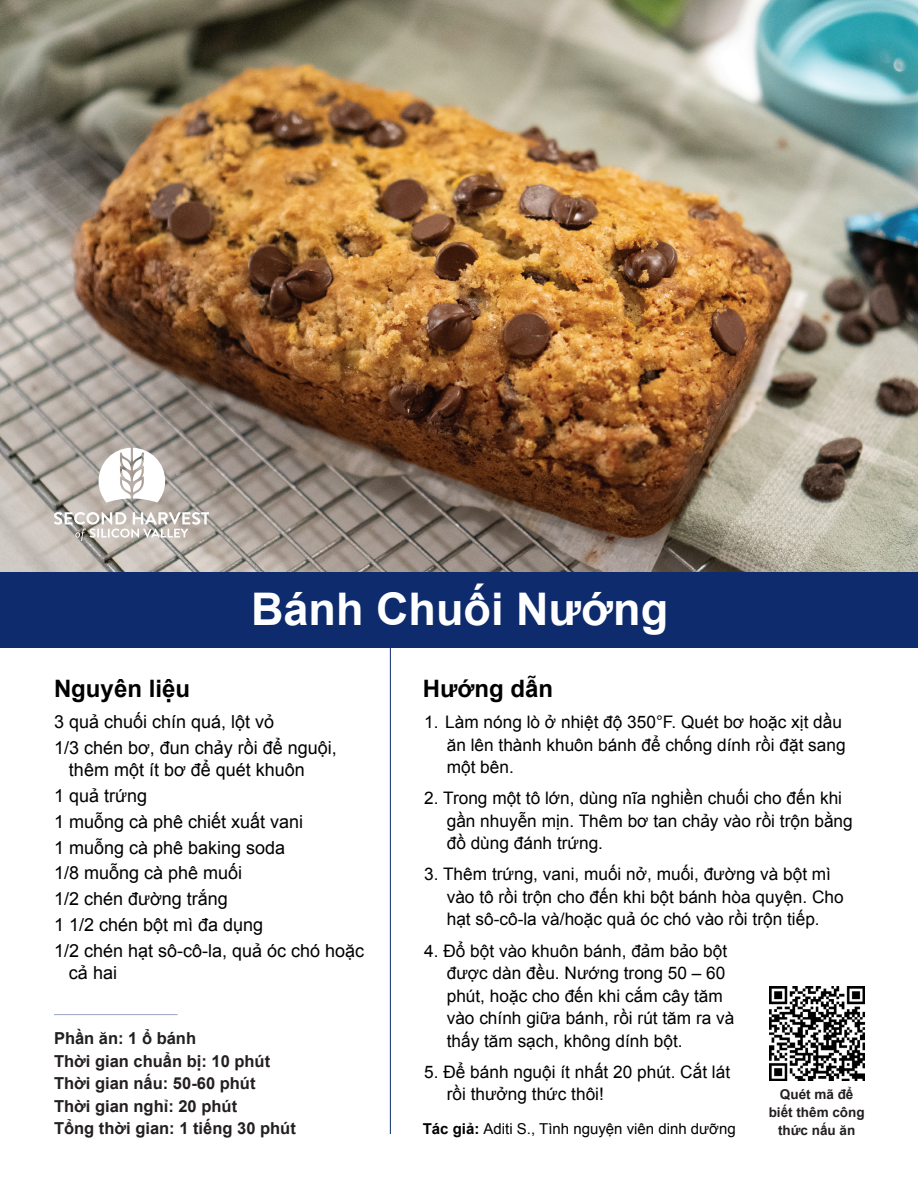
<style>
.page{position:relative;width:918px;height:1188px;background:#fff}
.page>*{position:absolute;margin:0;border:0;box-sizing:border-box;transform-origin:0 0}
.t1{font:700 45px "Arial";color:#fff}
.t2{font:700 24px "Arial";color:#000}
.t3{font:18px/25.8px "Arial";color:#000}
.t4{font:17.25px/22.5px "Arial";color:#000}
.t5{font:700 16.5px/22.5px "Arial";color:#231f20}
.t6{font:15px "Arial";color:#000}
.t7{font:700 13.5px/18px "Arial";color:#231f20;text-align:center}
.s1{font-weight:700}
</style>
<div class="page">
<img style="left:0;top:0;width:918px;height:572px">
<svg style="left:54px;top:512px;width:155px;height:29px"></svg>
<svg style="left:99px;top:448px;width:66px;height:55px"></svg>
<div style="left:0;top:572px;width:918px;height:76px;background:#0d2b6d"></div>
<hr style="left:390px;top:643px;width:1px;height:491px;background:#0d2b6d">
<hr style="left:54px;top:1014px;width:124px;height:1px;background:#9ea3c4">
<img style="left:770px;top:986px;width:94px;height:94px">
<h1 class="t1" style="left:251px;top:579px;width:419px">Bánh Chuối Nướng</h1>
<h2 class="t2" style="left:54px;top:673px;width:138px">Nguyên liệu</h2>
<p class="t3" style="left:54px;top:709px;width:284px">3 quả chuối chín quá, lột vỏ<br>1/3 chén bơ, đun chảy rồi để nguội,</p>
<p class="t3" style="left:54px;top:757px;width:312px;text-indent:15px">thêm một ít bơ để quét khuôn<br>1 quả trứng<br>1 muỗng cà phê chiết xuất vani<br>1 muỗng cà phê baking soda<br>1/8 muỗng cà phê muối<br>1/2 chén đường trắng<br>1 1/2 chén bột mì đa dụng<br>1/2 chén hạt sô-cô-la, quả óc chó hoặc</p>
<p class="t3" style="left:69px;top:960px;width:50px">cả hai</p>
<p class="t5" style="left:54px;top:1028px;width:243px">Phần ăn: 1 ổ bánh<br>Thời gian chuẩn bị: 10 phút<br>Thời gian nấu: 50-60 phút<br>Thời gian nghỉ: 20 phút<br>Tổng thời gian: 1 tiếng 30 phút</p>
<h2 class="t2" style="left:423px;top:673px;width:132px">Hướng dẫn</h2>
<p class="t4" style="left:447px;top:711px;width:400px;text-indent:-22px">1. Làm nóng lò ở nhiệt độ 350°F. Quét bơ hoặc xịt dầu ăn lên thành khuôn bánh để chống dính rồi đặt sang một bên.</p>
<p class="t4" style="left:447px;top:787px;width:408px;text-indent:-22px">2. Trong một tô lớn, dùng nĩa nghiền chuối cho đến khi gần nhuyễn mịn. Thêm bơ tan chảy vào rồi trộn bằng đồ dùng đánh trứng.</p>
<p class="t4" style="left:447px;top:863px;width:398px;text-indent:-22px">3. Thêm trứng, vani, muối nở, muối, đường và bột mì vào tô rồi trộn cho đến khi bột bánh hòa quyện. Cho hạt sô-cô-la và/hoặc quả óc chó vào rồi trộn tiếp.</p>
<p class="t4" style="left:447px;top:939px;width:289px;text-indent:-22px">4. Đổ bột vào khuôn bánh, đảm bảo bột được dàn đều. Nướng trong 50 – 60 phút, hoặc cho đến khi cắm cây tăm vào chính giữa bánh, rồi rút tăm ra và thấy tăm sạch, không dính bột.</p>
<p class="t4" style="left:447px;top:1061px;width:285px;text-indent:-22px">5. Để bánh nguội ít nhất 20 phút. Cắt lát rồi thưởng thức thôi!</p>
<p class="t7" style="left:769px;top:1086px;width:98px">Quét mã để biết thêm công thức nấu ăn</p>
<p class="t6" style="left:423px;top:1119px;width:315px"><span class="s1">Tác giả:</span> Aditi S., Tình nguyện viên dinh dưỡng</p>
</div>
